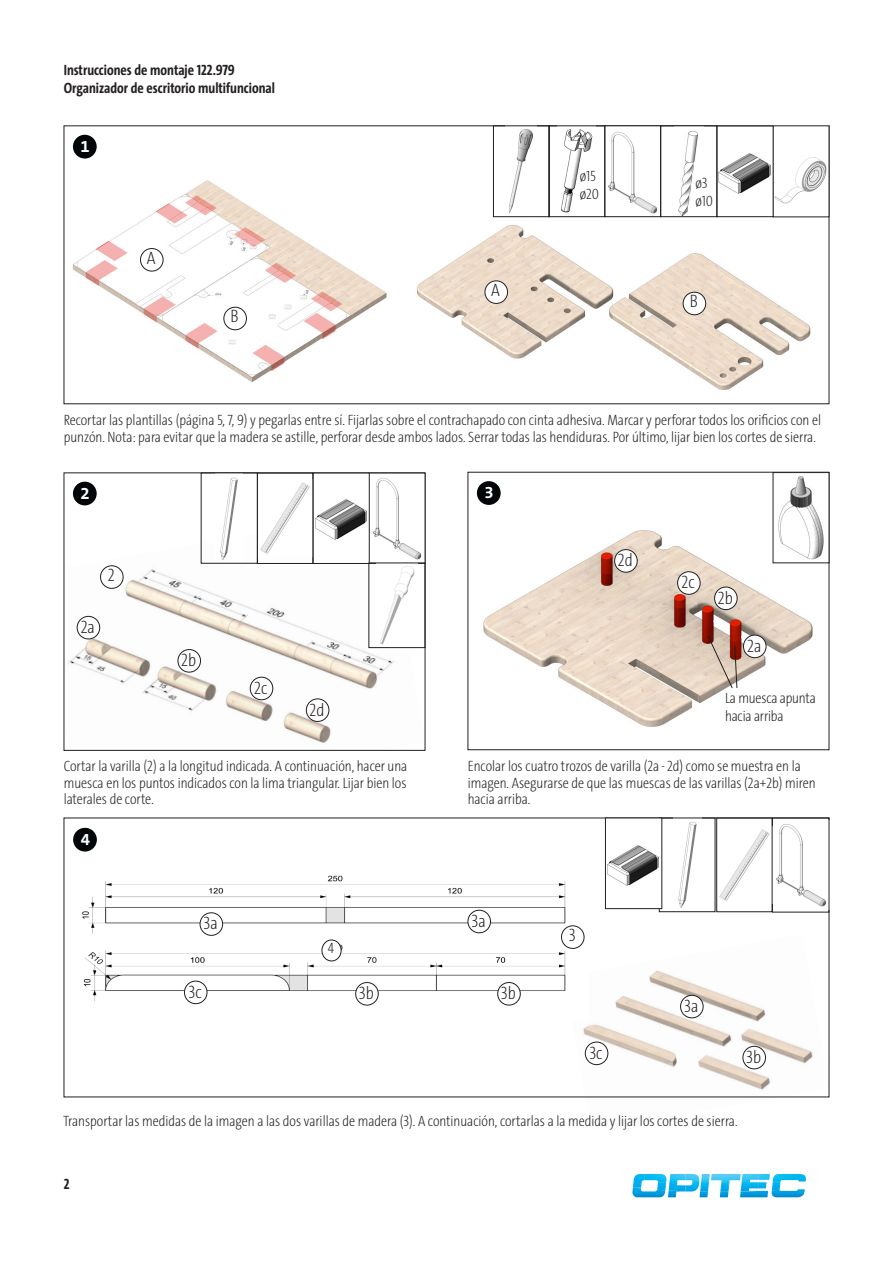
<style>
.page{position:relative;width:893px;height:1263px;background:#fff}
.page>*{position:absolute;margin:0;border:0;box-sizing:border-box;transform-origin:0 0}
.t1{font:200 18px "The Sans Cd LF2";color:#231f20}
.t2{font:700 16.8px "The Sans B W7";color:#fff}
.Anleitung-Info{font:200 15px/16.5px "The Sans Cd LF2";color:#231f20}
.Beschreibung_linksbü{font:700 15px "The Sans Cd LF7";color:#231f20}
.Anleitungstext-Inhal{font:200 15px/18px "The Sans Cd LF2";letter-spacing:-.01em;color:#231f20}
</style>
<div class="page">
<svg style="left:632px;top:1174px;width:174px;height:24px"></svg>
<img style="left:564px;top:970px;width:265px;height:128px">
<img style="left:417px;top:217px;width:401px;height:173px">
<img style="left:72px;top:180px;width:315px;height:202px">
<img style="left:82px;top:875px;width:506px;height:145px">
<div style="left:72px;top:827px;width:26px;height:25px;background:#000507;border-radius:50%"></div>
<div style="left:71px;top:826px;width:28px;height:27px;border:2px solid #fff;border-radius:50%"></div>
<img style="left:68px;top:511px;width:355px;height:232px">
<div style="left:72px;top:481px;width:26px;height:25px;background:#000507;border-radius:50%"></div>
<div style="left:71px;top:480px;width:27px;height:27px;border:2px solid #fff;border-radius:50%"></div>
<img style="left:608px;top:132px;width:50px;height:82px">
<div style="left:72px;top:134px;width:26px;height:25px;background:#000507;border-radius:50%"></div>
<div style="left:71px;top:133px;width:27px;height:27px;border:2px solid #fff;border-radius:50%"></div>
<img style="left:719px;top:153px;width:52px;height:41px">
<img style="left:678px;top:131px;width:21px;height:84px">
<div style="left:660px;top:126px;width:57px;height:91px;border:1px solid #231f20"></div>
<img style="left:371px;top:478px;width:52px;height:83px">
<div style="left:369px;top:473px;width:56px;height:90px;border:1px solid #231f20"></div>
<div style="left:313px;top:473px;width:56px;height:90px;background:#fff"></div>
<img style="left:315px;top:499px;width:52px;height:41px">
<div style="left:313px;top:473px;width:56px;height:91px;border:1px solid #231f20"></div>
<img style="left:216px;top:477px;width:26px;height:84px">
<img style="left:775px;top:157px;width:52px;height:47px">
<div style="left:773px;top:126px;width:56px;height:91px;border:1px solid #231f20"></div>
<img style="left:561px;top:129px;width:32px;height:84px">
<div style="left:549px;top:126px;width:56px;height:91px;border:1px solid #231f20"></div>
<img style="left:776px;top:824px;width:50px;height:83px">
<img style="left:259px;top:482px;width:52px;height:75px">
<div style="left:257px;top:473px;width:56px;height:91px;border:1px solid #231f20"></div>
<img style="left:483px;top:514px;width:344px;height:213px">
<div style="left:468px;top:472px;width:361px;height:278px;border:1px solid #231f20"></div>
<div style="left:476px;top:480px;width:25px;height:26px;background:#000507;border-radius:50%"></div>
<div style="left:475px;top:479px;width:27px;height:28px;border:2px solid #fff;border-radius:50%"></div>
<div style="left:773px;top:473px;width:56px;height:90px;background:#fff"></div>
<img style="left:778px;top:476px;width:46px;height:84px">
<img style="left:719px;top:829px;width:51px;height:72px">
<div style="left:716px;top:818px;width:56px;height:94px;border:1px solid #231f20"></div>
<img style="left:678px;top:821px;width:19px;height:87px">
<div style="left:322px;top:940px;width:19px;height:21px;background:#fff;border-radius:50%"></div>
<div style="left:322px;top:940px;width:19px;height:21px;border:1px solid #231f20;border-radius:50%"></div>
<div style="left:140px;top:248px;width:23px;height:23px;border:1px solid #231f20;border-radius:50%"></div>
<div style="left:224px;top:307px;width:23px;height:23px;border:1px solid #231f20;border-radius:50%"></div>
<div style="left:485px;top:281px;width:22px;height:22px;background:#fff;border-radius:50%"></div>
<div style="left:485px;top:281px;width:23px;height:23px;border:1px solid #231f20;border-radius:50%"></div>
<div style="left:683px;top:292px;width:23px;height:23px;background:#fff;border-radius:50%"></div>
<div style="left:683px;top:292px;width:23px;height:23px;border:1px solid #231f20;border-radius:50%"></div>
<img style="left:509px;top:129px;width:24px;height:84px">
<div style="left:493px;top:126px;width:57px;height:91px;border:1px solid #231f20"></div>
<img style="left:377px;top:565px;width:40px;height:81px">
<div style="left:100px;top:566px;width:23px;height:22px;border:1px solid #231f20;border-radius:50%"></div>
<div style="left:77px;top:616px;width:23px;height:23px;border:1px solid #231f20;border-radius:50%"></div>
<div style="left:178px;top:649px;width:23px;height:23px;border:1px solid #231f20;border-radius:50%"></div>
<div style="left:250px;top:677px;width:23px;height:23px;border:1px solid #231f20;border-radius:50%"></div>
<div style="left:306px;top:699px;width:23px;height:23px;border:1px solid #231f20;border-radius:50%"></div>
<div style="left:743px;top:635px;width:23px;height:23px;background:#fff;border-radius:50%"></div>
<div style="left:743px;top:635px;width:23px;height:23px;border:1px solid #231f20;border-radius:50%"></div>
<div style="left:715px;top:587px;width:22px;height:23px;background:#fff;border-radius:50%"></div>
<div style="left:714px;top:587px;width:23px;height:23px;border:1px solid #231f20;border-radius:50%"></div>
<div style="left:678px;top:572px;width:22px;height:22px;background:#fff;border-radius:50%"></div>
<div style="left:677px;top:571px;width:23px;height:23px;border:1px solid #231f20;border-radius:50%"></div>
<div style="left:615px;top:550px;width:22px;height:22px;background:#fff;border-radius:50%"></div>
<div style="left:614px;top:549px;width:23px;height:23px;border:1px solid #231f20;border-radius:50%"></div>
<svg style="left:707px;top:635px;width:30px;height:53px;background:#c4a798"></svg>
<img style="left:607px;top:845px;width:52px;height:41px">
<div style="left:605px;top:818px;width:57px;height:91px;border:1px solid #231f20"></div>
<div style="left:561px;top:926px;width:23px;height:22px;border:1px solid #231f20;border-radius:50%"></div>
<div style="left:200px;top:913px;width:23px;height:22px;background:#fff;border-radius:50%"></div>
<div style="left:200px;top:912px;width:23px;height:23px;border:1px solid #231f20;border-radius:50%"></div>
<div style="left:468px;top:910px;width:22px;height:23px;background:#fff;border-radius:50%"></div>
<div style="left:468px;top:910px;width:23px;height:23px;border:1px solid #231f20;border-radius:50%"></div>
<div style="left:356px;top:982px;width:22px;height:23px;background:#fff;border-radius:50%"></div>
<div style="left:355px;top:982px;width:23px;height:23px;border:1px solid #231f20;border-radius:50%"></div>
<div style="left:498px;top:982px;width:22px;height:23px;background:#fff;border-radius:50%"></div>
<div style="left:497px;top:982px;width:23px;height:23px;border:1px solid #231f20;border-radius:50%"></div>
<div style="left:184px;top:981px;width:23px;height:23px;background:#fff;border-radius:50%"></div>
<div style="left:184px;top:981px;width:23px;height:23px;border:1px solid #231f20;border-radius:50%"></div>
<div style="left:585px;top:1042px;width:23px;height:23px;background:#fff;border-radius:50%"></div>
<div style="left:585px;top:1042px;width:23px;height:23px;border:1px solid #231f20;border-radius:50%"></div>
<div style="left:681px;top:995px;width:22px;height:23px;background:#fff;border-radius:50%"></div>
<div style="left:680px;top:995px;width:23px;height:23px;border:1px solid #231f20;border-radius:50%"></div>
<div style="left:743px;top:1046px;width:22px;height:23px;background:#fff;border-radius:50%"></div>
<div style="left:743px;top:1046px;width:23px;height:23px;border:1px solid #231f20;border-radius:50%"></div>
<p class="Beschreibung_linksbü" style="left:64px;top:60px;width:173px">Instrucciones de montaje 122.979</p>
<p class="Beschreibung_linksbü" style="left:64px;top:78px;width:213px">Organizador de escritorio multifuncional</p>
<p class="t2" style="left:81px;top:135px;width:11px">1</p>
<p class="t1" style="left:147px;top:246px;width:10px">A</p>
<p class="t1" style="left:230px;top:305px;width:10px">B</p>
<p class="t1" style="left:491px;top:278px;width:10px">A</p>
<p class="Anleitungstext-Inhal" style="left:580px;top:167px;width:18px">ø15</p>
<p class="Anleitungstext-Inhal" style="left:580px;top:185px;width:21px">ø20</p>
<p class="Anleitungstext-Inhal" style="left:695px;top:173px;width:14px">ø3</p>
<p class="Anleitungstext-Inhal" style="left:695px;top:191px;width:19px">ø10</p>
<p class="t1" style="left:690px;top:290px;width:10px">B</p>
<p class="Anleitung-Info" style="left:64px;top:411px;width:759px">Recortar las plantillas (página 5, 7, 9) y pegarlas entre sí. Fijarlas sobre el contrachapado con cinta adhesiva. Marcar y perforar todos los orificios con el punzón. Nota: para evitar que la madera se astille, perforar desde ambos lados. Serrar todas las hendiduras. Por último, lijar bien los cortes de sierra.</p>
<p class="t2" style="left:81px;top:482px;width:11px">2</p>
<p class="t1" style="left:108px;top:563px;width:8px">2</p>
<p class="t1" style="left:81px;top:615px;width:16px">2a</p>
<p class="t1" style="left:181px;top:649px;width:16px">2b</p>
<p class="t1" style="left:254px;top:676px;width:15px">2c</p>
<p class="t1" style="left:310px;top:698px;width:16px">2d</p>
<p class="Anleitung-Info" style="left:64px;top:757px;width:345px;text-align:justify">Cortar la varilla (2) a la longitud indicada. A continuación, hacer una muesca en los puntos indicados con la lima triangular. Lijar bien los laterales de corte.</p>
<p class="t2" style="left:81px;top:828px;width:11px">4</p>
<p class="t2" style="left:485px;top:482px;width:11px">3</p>
<p class="t1" style="left:618px;top:549px;width:16px">2d</p>
<p class="t1" style="left:682px;top:571px;width:15px">2c</p>
<p class="t1" style="left:718px;top:586px;width:16px">2b</p>
<p class="t1" style="left:747px;top:634px;width:16px">2a</p>
<p class="Anleitungstext-Inhal" style="left:725px;top:688px;width:92px">La muesca apunta hacia arriba</p>
<p class="Anleitung-Info" style="left:468px;top:757px;width:349px">Encolar los cuatro trozos de varilla (2a - 2d) como se muestra en la imagen. Asegurarse de que las muescas de las varillas (2a+2b) miren hacia arriba.</p>
<p class="t1" style="left:204px;top:912px;width:16px">3a</p>
<p class="t1" style="left:471px;top:909px;width:16px">3a</p>
<p class="Anleitung-Info" style="left:328px;top:939px;width:8px">4</p>
<p class="t1" style="left:188px;top:980px;width:15px">3c</p>
<p class="t1" style="left:359px;top:981px;width:16px">3b</p>
<p class="t1" style="left:501px;top:981px;width:16px">3b</p>
<p class="t1" style="left:569px;top:923px;width:8px">3</p>
<p class="t1" style="left:589px;top:1041px;width:15px">3c</p>
<p class="t1" style="left:684px;top:994px;width:16px">3a</p>
<p class="t1" style="left:746px;top:1045px;width:16px">3b</p>
<p class="Anleitung-Info" style="left:63px;top:1113px;width:676px">Transportar las medidas de la imagen a las dos varillas de madera (3). A continuación, cortarlas a la medida y lijar los cortes de sierra.</p>
<p class="Beschreibung_linksbü" style="left:64px;top:1174px;width:7px">2</p>
</div>
